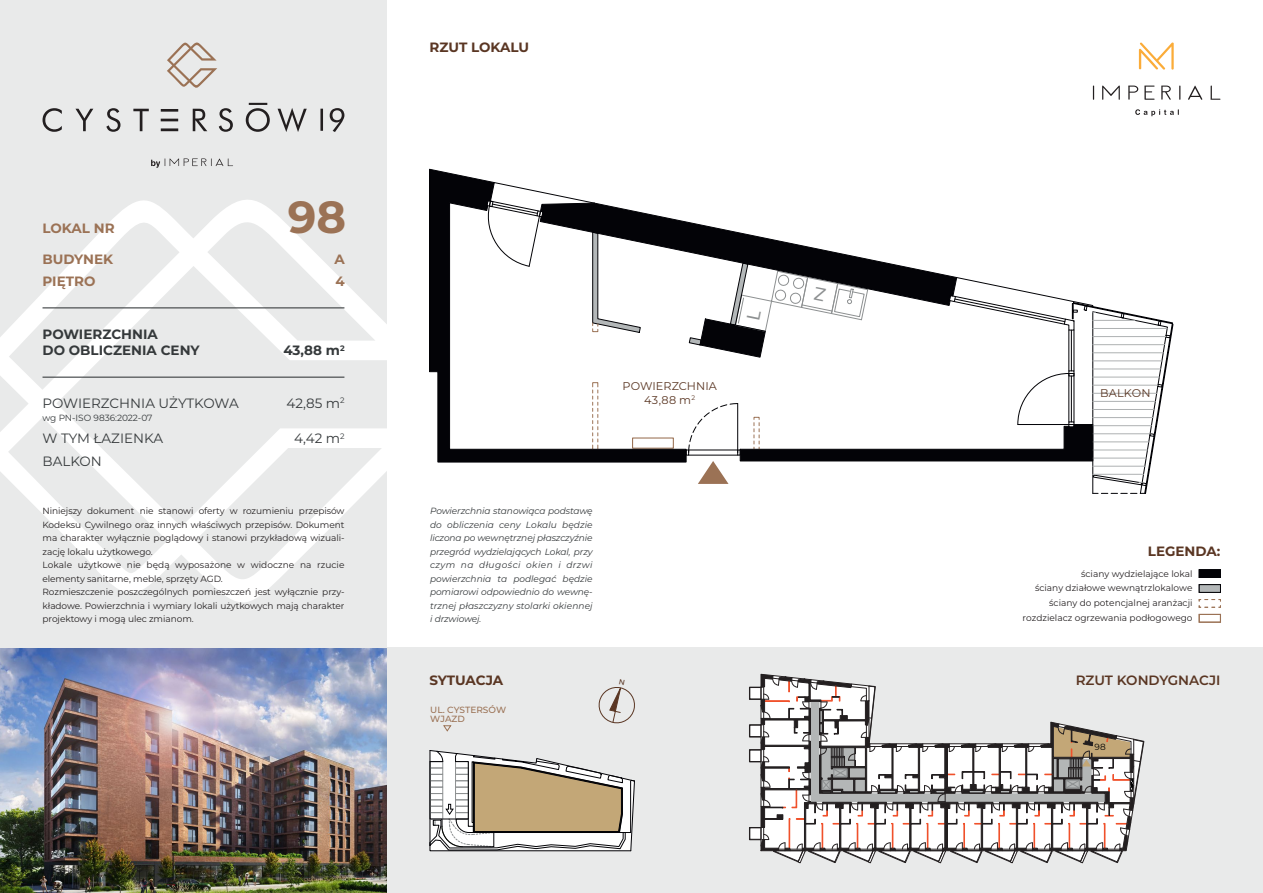
<style>
.page{position:relative;width:1263px;height:893px;background:#fff}
.page>*{position:absolute;margin:0;border:0;box-sizing:border-box;transform-origin:0 0}
.t1{font:700 45px "Montserrat";color:#9b7255}
.t2{font:13.5px "Montserrat";color:#35393b}
.t3{font:700 13.5px/16.5px "Montserrat";color:#35393b}
.t4{font:700 13.5px "Montserrat";letter-spacing:-.01em;color:#5a3623}
.t5{font:700 13.5px "Montserrat";color:#9b7255}
.t6{font:600 13.5px "Montserrat";color:#5a3623}
.t7{font:11.25px/13.5px "Montserrat";letter-spacing:.01em;color:#5a3623;text-align:center}
.t8{font:9px/13.5px "Montserrat";letter-spacing:-.005em;color:#231f20}
.t9{font:italic 9px/13.5px "Montserrat";letter-spacing:.005em;color:#35393b;text-align:justify}
.t10{font:9px "Montserrat";letter-spacing:-.005em;color:#35393b}
.t11{font:500 9px/9px "Montserrat";color:#9b7255}
.t12{font:8.85px "Montserrat";color:#000001}
</style>
<div class="page">
<div style="left:387px;top:648px;width:876px;height:245px;background:#e9eaea"></div>
<div style="left:0;top:0;width:387px;height:893px;background:#e9eaea"></div>
<svg style="left:0;top:200px;width:387px;height:402px"></svg>
<svg style="left:1139px;top:42px;width:35px;height:28px"></svg>
<svg style="left:1135px;top:109px;width:44px;height:7px"></svg>
<svg style="left:1093px;top:86px;width:1px;height:14px"></svg>
<svg style="left:1179px;top:86px;width:1px;height:14px"></svg>
<svg style="left:1128px;top:86px;width:10px;height:14px"></svg>
<svg style="left:1144px;top:86px;width:10px;height:14px"></svg>
<svg style="left:1161px;top:86px;width:10px;height:14px"></svg>
<svg style="left:1210px;top:86px;width:10px;height:14px"></svg>
<svg style="left:1188px;top:86px;width:14px;height:14px"></svg>
<svg style="left:1102px;top:86px;width:18px;height:14px"></svg>
<img style="left:0;top:648px;width:387px;height:245px">
<svg style="left:443px;top:725px;width:9px;height:7px"></svg>
<svg style="left:429px;top:750px;width:206px;height:101px;background:#c4b9a7"></svg>
<svg style="left:167px;top:42px;width:50px;height:46px"></svg>
<svg style="left:43px;top:103px;width:301px;height:29px"></svg>
<svg style="left:151px;top:158px;width:82px;height:10px"></svg>
<svg style="left:429px;top:168px;width:65px;height:295px"></svg>
<div style="left:1199px;top:569px;width:22px;height:9px;background:#030307"></div>
<div style="left:1199px;top:584px;width:22px;height:9px;background:#b3b7b8;border:1px solid #030307"></div>
<svg style="left:1199px;top:599px;width:22px;height:9px"></svg>
<div style="left:1199px;top:614px;width:22px;height:9px;border:1px solid #9b7255"></div>
<hr style="left:43px;top:307px;width:301px;height:1px;background:#35393b">
<hr style="left:43px;top:377px;width:301px;height:1px;background:#35393b">
<div style="left:749px;top:827px;width:12px;height:13px;border:1px solid #231f20"></div>
<div style="left:749px;top:828px;width:12px;height:11px;border:1px solid #231f20"></div>
<div style="left:749px;top:749px;width:12px;height:13px;border:1px solid #231f20"></div>
<div style="left:749px;top:750px;width:12px;height:12px;border:1px solid #231f20"></div>
<div style="left:749px;top:724px;width:12px;height:13px;border:1px solid #231f20"></div>
<div style="left:749px;top:725px;width:12px;height:12px;border:1px solid #231f20"></div>
<div style="left:749px;top:687px;width:12px;height:13px;border:1px solid #231f20"></div>
<div style="left:749px;top:687px;width:12px;height:12px;border:1px solid #231f20"></div>
<svg style="left:760px;top:673px;width:384px;height:191px"></svg>
<svg style="left:598px;top:687px;width:37px;height:37px"></svg>
<svg style="left:484px;top:182px;width:689px;height:312px"></svg>
<h2 class="t5" style="left:43px;top:218px;width:74px">LOKAL NR</h2>
<h1 class="t1" style="left:288px;top:184px;width:60px">98</h1>
<h2 class="t5" style="left:43px;top:249px;width:72px">BUDYNEK</h2>
<h2 class="t5" style="left:334px;top:249px;width:12px">A</h2>
<h2 class="t5" style="left:43px;top:272px;width:54px">PIĘTRO</h2>
<h2 class="t5" style="left:335px;top:272px;width:11px">4</h2>
<h2 class="t3" style="left:43px;top:325px;width:159px">POWIERZCHNIA<br>DO OBLICZENIA CENY</h2>
<h2 class="t3" style="left:283px;top:342px;width:63px">43,88 m<sup>2</sup></h2>
<h2 class="t2" style="left:43px;top:394px;width:198px">POWIERZCHNIA UŻYTKOWA</h2>
<h2 class="t2" style="left:286px;top:394px;width:60px">42,85 m<sup>2</sup></h2>
<p class="t10" style="left:43px;top:411px;width:112px">wg PN-ISO 9836:2022-07</p>
<h2 class="t2" style="left:43px;top:429px;width:122px">W TYM ŁAZIENKA</h2>
<h2 class="t2" style="left:294px;top:429px;width:52px">4,42 m<sup>2</sup></h2>
<h2 class="t2" style="left:43px;top:451px;width:61px">BALKON</h2>
<p class="t8" style="left:43px;top:504px;width:304px">Niniejszy dokument nie stanowi oferty w rozumieniu przepisów Kodeksu Cywilnego oraz innych właściwych przepisów. Dokument ma charakter wyłącznie poglądowy i stanowi przykładową wizuali&shy;zację lokalu użytkowego.<br>Lokale użytkowe nie będą wyposażone w widoczne na rzucie elementy sanitarne, meble, sprzęty AGD.<br>Rozmieszczenie poszczególnych pomieszczeń jest wyłącznie przy&shy;kładowe. Powierzchnia i wymiary lokali użytkowych mają charakter projektowy i mogą ulec zmianom.</p>
<h2 class="t4" style="left:430px;top:37px;width:101px">RZUT LOKALU</h2>
<p class="t7" style="left:622px;top:379px;width:96px">POWIERZCHNIA<br>43,88 m<sup>2</sup></p>
<p class="t7" style="left:1100px;top:386px;width:52px">BALKON</p>
<p class="t9" style="left:430px;top:504px;width:164px">Powierzchnia stanowiąca podstawę do obliczenia ceny Lokalu będzie liczona po wewnętrznej płaszczyźnie przegród wydzielających Lokal, przy czym na długości okien i drzwi powierzchnia ta podlegać będzie pomiarowi odpowiednio do wewnę&shy;trznej płaszczyzny stolarki okiennej i drzwiowej.</p>
<h2 class="t4" style="left:430px;top:671px;width:75px">SYTUACJA</h2>
<p class="t11" style="left:430px;top:705px;width:77px">UL. CYSTERSÓW<br>WJAZD</p>
<h2 class="t4" style="left:1148px;top:541px;width:79px">LEGENDA:</h2>
<p class="t8" style="left:1022px;top:566px;width:172px;line-height:14.7px;text-align:right">ściany wydzielające lokal<br>ściany działowe wewnątrzlokalowe ściany do potencjalnej aranżacji rozdzielacz ogrzewania podłogowego</p>
<h2 class="t6" style="left:1076px;top:671px;width:146px">RZUT KONDYGNACJI</h2>
<p class="t12" style="left:1094px;top:740px;width:13px">98</p>
</div>
